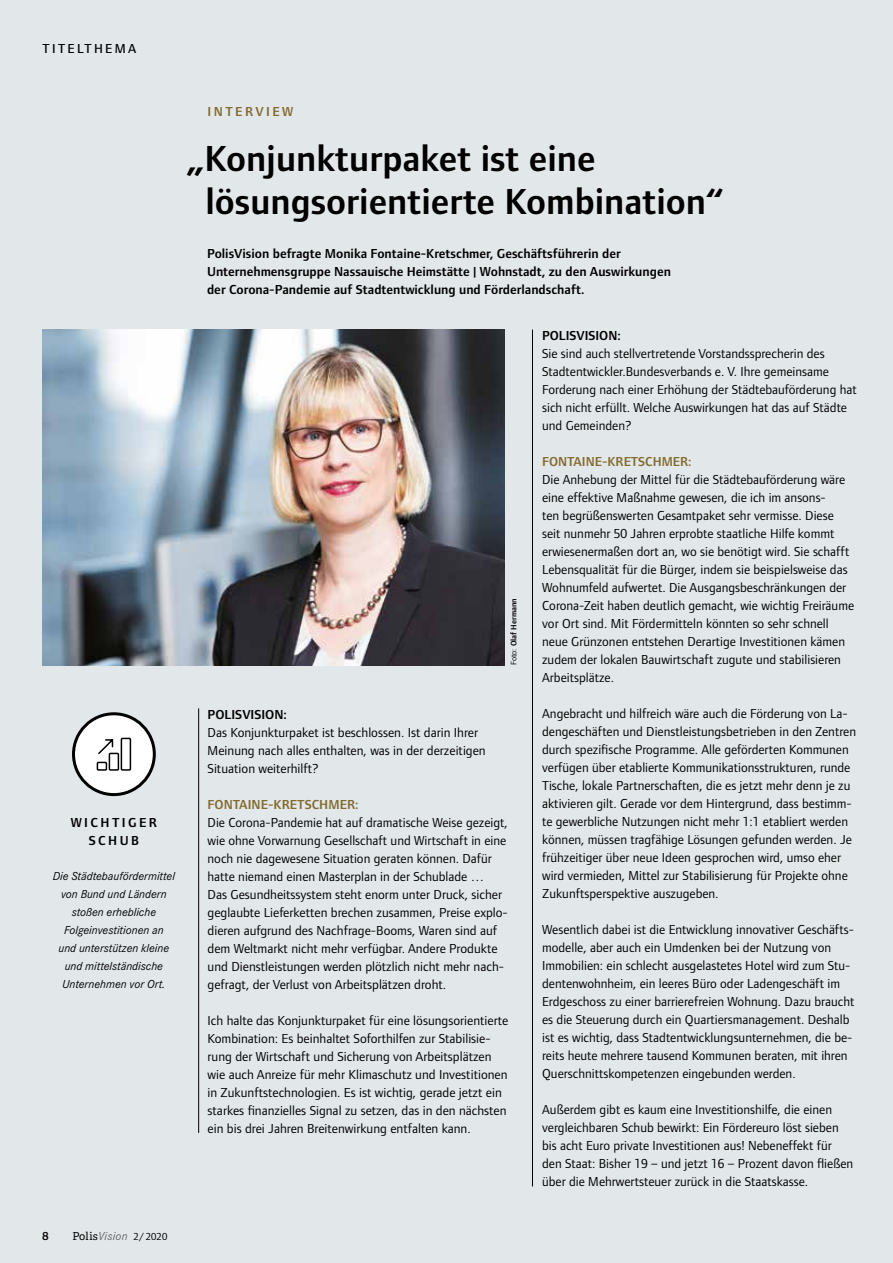
<style>
.page{position:relative;width:893px;height:1263px;background:#e2e7ea}
.page>*{position:absolute;margin:0;border:0;box-sizing:border-box;transform-origin:0 0}
.t1{font:600 37.5px/43.5px "Foundry Form Sans";color:#000}
.t2{font:13.5px/18px "Foundry Form Sans";color:#000}
.t3{font:600 13.5px/18px "Foundry Form Sans";color:#000}
.t4{font:600 13.5px "Foundry Form Sans";color:#826b2f}
.t5{font:600 13.5px/18px "Foundry Form Sans";letter-spacing:.18em;color:#000;text-align:center}
.t6{font:500 13.5px "Foundry Form Sans";letter-spacing:.18em;color:#000}
.t7{font:600 13.5px "Foundry Form Sans";letter-spacing:.18em;color:#826b2f}
.t8{font:italic 12px/18px "Corporate S";color:#000;text-align:center}
.t9{font:italic 12px "Corporate S";letter-spacing:.02em;color:#646363}
.t10{font:600 12px "Foundry Form Sans";color:#000}
.t11{font:600 8.25px "Foundry Form Sans";color:#000}
.s1{font-weight:400}
.s2{font-family:"Adelle";font-style:normal;font-size:10.95px;color:#000}
.s3{font-family:"Foundry Form Sans";font-style:normal;font-size:10.5px;color:#000}
</style>
<div class="page">
<hr style="left:198px;top:708px;width:1px;height:425px;background:#000">
<hr style="left:532px;top:330px;width:1px;height:856px;background:#000">
<img style="left:42px;top:330px;width:462px;height:335px">
<div style="left:74px;top:714px;width:80px;height:80px;background:#fff;border-radius:50%"></div>
<div style="left:72px;top:712px;width:84px;height:84px;border:3px solid #000;border-radius:50%"></div>
<svg style="left:96px;top:737px;width:36px;height:34px"></svg>
<p class="t6" style="left:43px;top:41px;width:95px">TITELTHEMA</p>
<p class="t7" style="left:208px;top:104px;width:87px">INTERVIEW</p>
<h1 class="t1" style="left:205px;top:136px;width:519px;text-indent:-18px">„Konjunkturpaket ist eine lösungsorientierte Kombination“</h1>
<p class="t3" style="left:207px;top:244px;width:465px">PolisVision befragte Monika Fontaine-Kretschmer, Geschäftsführerin der<br>Unternehmensgruppe Nassauische Heimstätte | Wohnstadt, zu den Auswirkungen der Corona-Pandemie auf Stadtentwicklung und Förderlandschaft.</p>
<p class="t5" style="left:71px;top:814px;width:88px">WICHTIGER<br>SCHUB</p>
<p class="t8" style="left:53px;top:867px;width:124px">Die Städtebaufördermittel von Bund und Ländern stoßen erhebliche<br>Folgeinvestitionen an<br>und unterstützen kleine und mittelständische<br>Unternehmen vor Ort.</p>
<p class="t11" style="left:509px;top:665px;width:69px;rotate:-90deg"><span class="s1">Foto:</span> Olaf Hermann</p>
<p class="t3" style="left:208px;top:705px;width:81px">POLISVISION:</p>
<p class="t2" style="left:208px;top:723px;width:280px">Das Konjunkturpaket ist beschlossen. Ist darin Ihrer<br>Meinung nach alles enthalten, was in der derzeitigen<br>Situation weiterhilft?</p>
<p class="t4" style="left:208px;top:797px;width:152px">FONTAINE-KRETSCHMER:</p>
<p class="t2" style="left:208px;top:813px;width:302px">Die Corona-Pandemie hat auf dramatische Weise gezeigt, wie ohne Vorwarnung Gesellschaft und Wirtschaft in eine noch nie dagewesene Situation geraten können. Dafür hatte niemand einen Masterplan in der Schublade …<br>Das Gesundheitssystem steht enorm unter Druck, sicher geglaubte Lieferketten brechen zusammen, Preise explo&shy;dieren aufgrund des Nachfrage-Booms, Waren sind auf dem Weltmarkt nicht mehr verfügbar. Andere Produkte und Dienstleistungen werden plötzlich nicht mehr nach&shy;gefragt, der Verlust von Arbeitsplätzen droht.</p>
<p class="t2" style="left:208px;top:1011px;width:302px">Ich halte das Konjunkturpaket für eine lösungsorientierte Kombination: Es beinhaltet Soforthilfen zur Stabilisie&shy;rung der Wirtschaft und Sicherung von Arbeitsplätzen wie auch Anreize für mehr Klimaschutz und Investitionen in Zukunftstechnologien. Es ist wichtig, gerade jetzt ein starkes finanzielles Signal zu setzen, das in den nächsten ein bis drei Jahren Breitenwirkung entfalten kann.</p>
<p class="t3" style="left:542px;top:327px;width:80px">POLISVISION:</p>
<p class="t2" style="left:542px;top:345px;width:316px">Sie sind auch stellvertretende Vorstandssprecherin des Stadtentwickler.Bundesverbands e. V. Ihre gemeinsame Forderung nach einer Erhöhung der Städtebauförderung hat sich nicht erfüllt. Welche Auswirkungen hat das auf Städte und Gemeinden?</p>
<p class="t4" style="left:542px;top:454px;width:151px">FONTAINE-KRETSCHMER:</p>
<p class="t2" style="left:542px;top:471px;width:313px">Die Anhebung der Mittel für die Städtebauförderung wäre eine effektive Maßnahme gewesen, die ich im ansons-<br>ten begrüßenswerten Gesamtpaket sehr vermisse. Diese seit nunmehr 50 Jahren erprobte staatliche Hilfe kommt erwiesenermaßen dort an, wo sie benötigt wird. Sie schafft Lebensqualität für die Bürger, indem sie beispielsweise das Wohnumfeld aufwertet. Die Ausgangsbeschränkungen der Corona-Zeit haben deutlich gemacht, wie wichtig Freiräume vor Ort sind. Mit Fördermitteln könnten so sehr schnell neue Grünzonen entstehen Derartige Investitionen kämen zudem der lokalen Bauwirtschaft zugute und stabilisieren Arbeitsplätze.</p>
<p class="t2" style="left:542px;top:705px;width:315px">Angebracht und hilfreich wäre auch die Förderung von La&shy;dengeschäften und Dienstleistungsbetrieben in den Zentren durch spezifische Programme. Alle geförderten Kommunen verfügen über etablierte Kommunikationsstrukturen, runde Tische, lokale Partnerschaften, die es jetzt mehr denn je zu aktivieren gilt. Gerade vor dem Hintergrund, dass bestimm&shy;te gewerbliche Nutzungen nicht mehr 1:1 etabliert werden können, müssen tragfähige Lösungen gefunden werden. Je frühzeitiger über neue Ideen gesprochen wird, umso eher wird vermieden, Mittel zur Stabilisierung für Projekte ohne Zukunftsperspektive auszugeben.</p>
<p class="t2" style="left:542px;top:921px;width:314px">Wesentlich dabei ist die Entwicklung innovativer Geschäfts&shy;modelle, aber auch ein Umdenken bei der Nutzung von Immobilien: ein schlecht ausgelastetes Hotel wird zum Stu&shy;dentenwohnheim, ein leeres Büro oder Ladengeschäft im Erdgeschoss zu einer barrierefreien Wohnung. Dazu braucht es die Steuerung durch ein Quartiersmanagement. Deshalb ist es wichtig, dass Stadtentwicklungsunternehmen, die be&shy;reits heute mehrere tausend Kommunen beraten, mit ihren Querschnittskompetenzen eingebunden werden.</p>
<p class="t2" style="left:542px;top:1101px;width:313px">Außerdem gibt es kaum eine Investitionshilfe, die einen vergleichbaren Schub bewirkt: Ein Fördereuro löst sieben bis acht Euro private Investitionen aus! Nebeneffekt für den Staat: Bisher 19 – und jetzt 16 – Prozent davon fließen über die Mehrwertsteuer zurück in die Staatskasse.</p>
<p class="t10" style="left:43px;top:1230px;width:7px">8</p>
<p class="t9" style="left:73px;top:1229px;width:96px"><span class="s2">Polis</span>Vision <span class="s3">2/ 2020</span></p>
</div>
